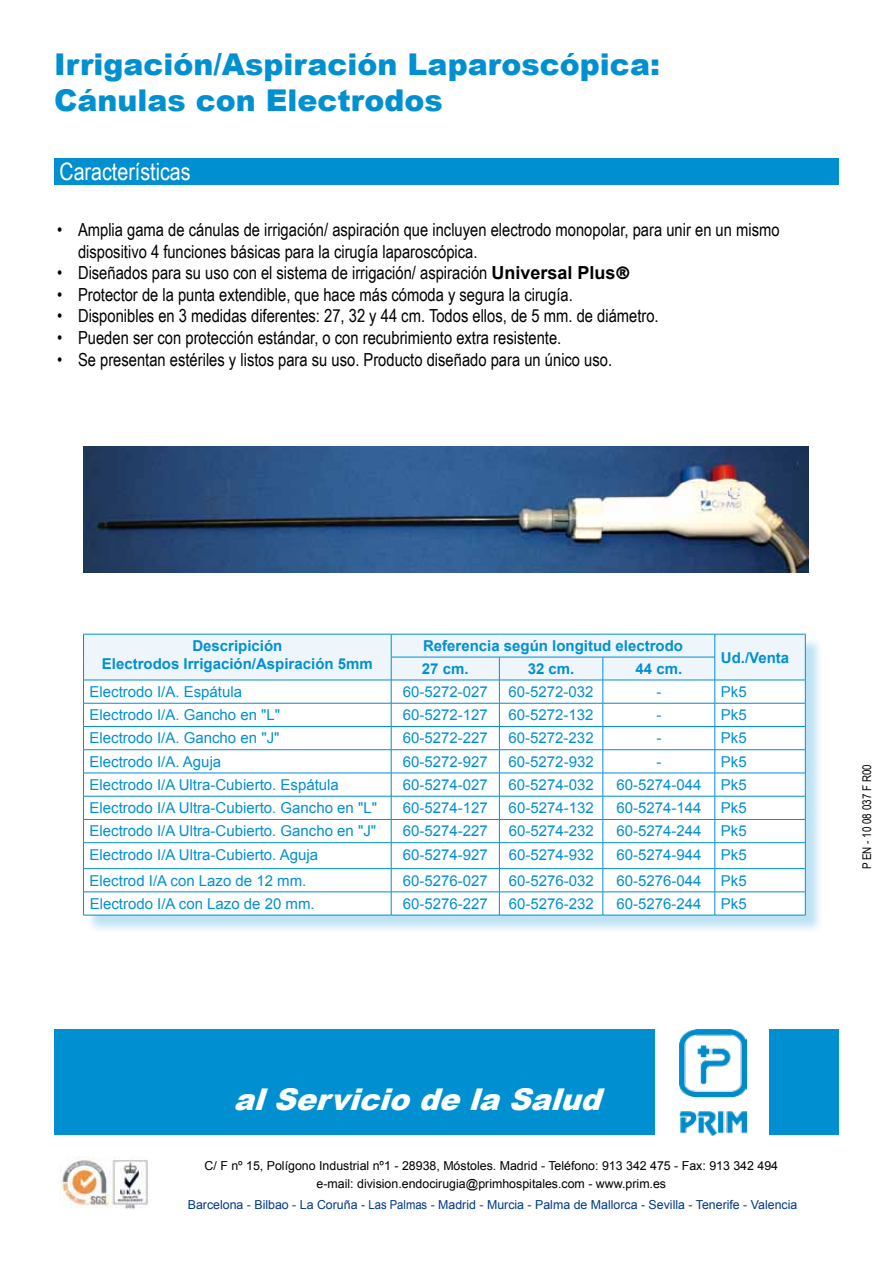
<style>
.page{position:relative;width:893px;height:1263px;background:#fff}
.page>*{position:absolute;margin:0;border:0;box-sizing:border-box;transform-origin:0 0}
.t1{font:900 30px/36px "Arial";color:#0090d1}
.t2{font:italic 900 30px "Arial";color:#fff}
.t3{font:24px "Arial Narrow";color:#fff}
.t4{font:18px/21.6px "Arial Narrow";color:#000}
.t5{font:15px "Arial";color:#0090d1}
.t6{font:700 15px/18px "Arial";color:#0090d1;text-align:center}
.t7{font:12.3px/18px "Arial";color:#000;text-align:center}
.t8{font:12.3px "Arial";color:#003985}
.t9{font:12px "Arial Narrow";color:#000}
.s1{font-family:"Arial";font-weight:700}
.s2{font-family:"Renfrew Normal";font-size:15px}
</style>
<div class="page">
<div style="left:54px;top:1029px;width:601px;height:105px;background:#0090d1"></div>
<div style="left:770px;top:1029px;width:69px;height:105px;background:#0090d1"></div>
<img style="left:60px;top:1156px;width:88px;height:53px">
<img style="left:679px;top:1029px;width:67px;height:106px">
<div style="left:86px;top:636px;width:738px;height:298px;background:#0090d1;opacity:.26"></div>
<svg style="left:83px;top:634px;width:723px;height:281px"></svg>
<hr style="left:83px;top:915px;width:308px;height:1px;background:#0090d1">
<hr style="left:391px;top:915px;width:108px;height:1px;background:#0090d1">
<hr style="left:499px;top:915px;width:104px;height:1px;background:#0090d1">
<hr style="left:603px;top:915px;width:112px;height:1px;background:#0090d1">
<hr style="left:715px;top:915px;width:90px;height:1px;background:#0090d1">
<div style="left:54px;top:158px;width:785px;height:27px;background:#0090d1"></div>
<img style="left:83px;top:446px;width:726px;height:126px">
<h1 class="t1" style="left:54px;top:46px;width:607px">Irrigación/Aspiración Laparoscópica:<br>Cánulas con Electrodos</h1>
<h2 class="t3" style="left:59px;top:154px;width:133px">Características</h2>
<p class="t4" style="left:78px;top:218px;width:703px;text-indent:-21px">• Amplia gama de cánulas de irrigación/ aspiración que incluyen electrodo monopolar, para unir en un mismo dispositivo 4 funciones básicas para la cirugía laparoscópica.</p>
<p class="t4" style="left:57px;top:261px;width:574px">• Diseñados para su uso con el sistema de irrigación/ aspiración <span class="s1">Universal Plus</span><span class="s2">®</span></p>
<p class="t4" style="left:57px;top:283px;width:517px">• Protector de la punta extendible, que hace más cómoda y segura la cirugía.</p>
<p class="t4" style="left:57px;top:305px;width:603px">• Disponibles en 3 medidas diferentes: 27, 32 y 44 cm. Todos ellos, de 5 mm. de diámetro.</p>
<p class="t4" style="left:57px;top:326px;width:506px">• Pueden ser con protección estándar, o con recubrimiento extra resistente.</p>
<p class="t4" style="left:57px;top:348px;width:557px">• Se presentan estériles y listos para su uso. Producto diseñado para un único uso.</p>
<p class="t6" style="left:102px;top:637px;width:272px">Descripición<br>Electrodos Irrigación/Aspiración 5mm</p>
<p class="t6" style="left:423px;top:637px;width:262px">Referencia según longitud electrodo</p>
<p class="t6" style="left:422px;top:660px;width:48px">27 cm.</p>
<p class="t6" style="left:528px;top:660px;width:48px">32 cm.</p>
<p class="t6" style="left:635px;top:660px;width:48px">44 cm.</p>
<p class="t6" style="left:721px;top:649px;width:70px">Ud./Venta</p>
<p class="t5" style="left:90px;top:682px;width:154px">Electrodo I/A. Espátula</p>
<p class="t5" style="left:403px;top:682px;width:87px">60-5272-027</p>
<p class="t5" style="left:509px;top:682px;width:87px">60-5272-032</p>
<p class="t5" style="left:656px;top:682px;width:6px">-</p>
<p class="t5" style="left:721px;top:682px;width:27px">Pk5</p>
<p class="t5" style="left:90px;top:705px;width:192px">Electrodo I/A. Gancho en "L"</p>
<p class="t5" style="left:403px;top:705px;width:87px">60-5272-127</p>
<p class="t5" style="left:509px;top:705px;width:87px">60-5272-132</p>
<p class="t5" style="left:656px;top:705px;width:6px">-</p>
<p class="t5" style="left:721px;top:705px;width:27px">Pk5</p>
<p class="t5" style="left:90px;top:728px;width:191px">Electrodo I/A. Gancho en "J"</p>
<p class="t5" style="left:403px;top:728px;width:87px">60-5272-227</p>
<p class="t5" style="left:509px;top:728px;width:87px">60-5272-232</p>
<p class="t5" style="left:656px;top:728px;width:6px">-</p>
<p class="t5" style="left:721px;top:728px;width:27px">Pk5</p>
<p class="t5" style="left:90px;top:751px;width:133px">Electrodo I/A. Aguja</p>
<p class="t5" style="left:403px;top:751px;width:87px">60-5272-927</p>
<p class="t5" style="left:509px;top:751px;width:87px">60-5272-932</p>
<p class="t5" style="left:656px;top:751px;width:6px">-</p>
<p class="t5" style="left:721px;top:751px;width:27px">Pk5</p>
<p class="t5" style="left:90px;top:775px;width:251px">Electrodo I/A Ultra-Cubierto. Espátula</p>
<p class="t5" style="left:403px;top:775px;width:87px">60-5274-027</p>
<p class="t5" style="left:509px;top:775px;width:87px">60-5274-032</p>
<p class="t5" style="left:616px;top:775px;width:87px">60-5274-044</p>
<p class="t5" style="left:721px;top:775px;width:27px">Pk5</p>
<p class="t5" style="left:90px;top:798px;width:289px">Electrodo I/A Ultra-Cubierto. Gancho en "L"</p>
<p class="t5" style="left:403px;top:798px;width:87px">60-5274-127</p>
<p class="t5" style="left:509px;top:798px;width:87px">60-5274-132</p>
<p class="t5" style="left:616px;top:798px;width:87px">60-5274-144</p>
<p class="t5" style="left:721px;top:798px;width:27px">Pk5</p>
<p class="t5" style="left:90px;top:821px;width:288px">Electrodo I/A Ultra-Cubierto. Gancho en "J"</p>
<p class="t5" style="left:403px;top:821px;width:87px">60-5274-227</p>
<p class="t5" style="left:509px;top:821px;width:87px">60-5274-232</p>
<p class="t5" style="left:616px;top:821px;width:87px">60-5274-244</p>
<p class="t5" style="left:721px;top:821px;width:27px">Pk5</p>
<p class="t5" style="left:90px;top:844px;width:230px">Electrodo I/A Ultra-Cubierto. Aguja</p>
<p class="t5" style="left:403px;top:844px;width:87px">60-5274-927</p>
<p class="t5" style="left:509px;top:844px;width:87px">60-5274-932</p>
<p class="t5" style="left:616px;top:844px;width:87px">60-5274-944</p>
<p class="t5" style="left:721px;top:844px;width:27px">Pk5</p>
<p class="t5" style="left:90px;top:870px;width:218px">Electrod I/A con Lazo de 12 mm.</p>
<p class="t5" style="left:403px;top:870px;width:87px">60-5276-027</p>
<p class="t5" style="left:509px;top:870px;width:87px">60-5276-032</p>
<p class="t5" style="left:616px;top:870px;width:87px">60-5276-044</p>
<p class="t5" style="left:721px;top:870px;width:27px">Pk5</p>
<p class="t5" style="left:90px;top:894px;width:227px">Electrodo I/A con Lazo de 20 mm.</p>
<p class="t5" style="left:403px;top:894px;width:87px">60-5276-227</p>
<p class="t5" style="left:509px;top:894px;width:87px">60-5276-232</p>
<p class="t5" style="left:616px;top:894px;width:87px">60-5276-244</p>
<p class="t5" style="left:721px;top:894px;width:27px">Pk5</p>
<p class="t9" style="left:858px;top:869px;width:106px;rotate:-90deg">P EN - 10 08 037 F R00</p>
<h1 class="t2" style="left:233px;top:1078px;width:381px">alServiciodelaSalud</h1>
<p class="t7" style="left:205px;top:1156px;width:575px">C/ F nº 15, Polígono Industrial nº1 - 28938, Móstoles. Madrid - Teléfono: 913 342 475 - Fax: 913 342 494 e-mail: division.endocirugia@primhospitales.com - www.prim.es</p>
<p class="t8" style="left:188px;top:1196px;width:611px">Barcelona - Bilbao - La Coruña - Las Palmas - Madrid - Murcia - Palma de Mallorca - Sevilla - Tenerife - Valencia</p>
</div>
